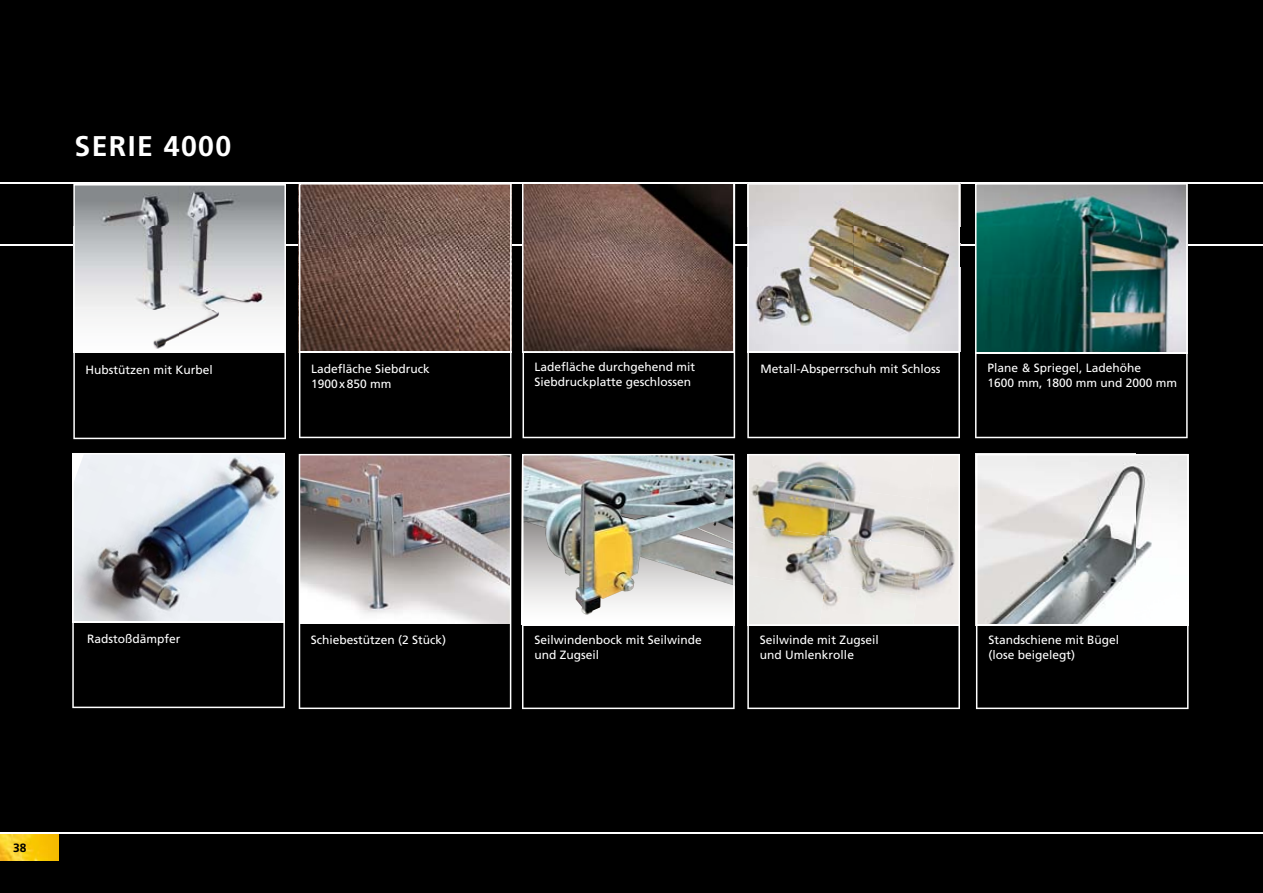
<style>
.page{position:relative;width:1263px;height:893px;background:#000}
.page>*{position:absolute;margin:0;border:0;box-sizing:border-box;transform-origin:0 0}
.t1{font:700 28.5px "Frutiger CE";letter-spacing:.05em;color:#fff}
.t2{font:12px/15px "Frutiger CE";color:#fff}
.t3{font:700 12px "Frutiger CE";color:#000}
</style>
<div class="page">
<img style="left:0;top:833px;width:58px;height:27px">
<hr style="left:0;top:244px;width:1263px;height:1px;background:#fff">
<svg style="left:975px;top:184px;width:213px;height:254px"></svg>
<hr style="left:975px;top:352px;width:213px;height:2px;background:#fff">
<hr style="left:0;top:183px;width:1263px;height:1px;background:#fff">
<svg style="left:72px;top:453px;width:213px;height:255px"></svg>
<hr style="left:72px;top:621px;width:213px;height:2px;background:#fff">
<svg style="left:747px;top:183px;width:213px;height:255px"></svg>
<hr style="left:747px;top:351px;width:213px;height:2px;background:#fff">
<svg style="left:522px;top:353px;width:213px;height:85px"></svg>
<hr style="left:0;top:832px;width:1263px;height:1px;background:#fff">
<svg style="left:299px;top:454px;width:212px;height:255px"></svg>
<img style="left:522px;top:454px;width:213px;height:255px">
<svg style="left:976px;top:454px;width:212px;height:255px"></svg>
<svg style="left:747px;top:454px;width:213px;height:255px"></svg>
<svg style="left:299px;top:184px;width:213px;height:254px"></svg>
<svg style="left:522px;top:182px;width:213px;height:171px;background:#6b524a"></svg>
<svg style="left:73px;top:184px;width:213px;height:255px"></svg>
<h1 class="t1" style="left:74px;top:129px;width:159px">SERIE 4000</h1>
<p class="t2" style="left:85px;top:362px;width:129px">Hubstützen mit Kurbel</p>
<p class="t2" style="left:311px;top:361px;width:120px">Ladefläche Siebdruck<br>1900 x 850 mm</p>
<p class="t2" style="left:534px;top:359px;width:162px">Ladefläche durchgehend mit<br>Siebdruckplatte geschlossen</p>
<p class="t2" style="left:760px;top:361px;width:182px">Metall-Absperrschuh mit Schloss</p>
<p class="t2" style="left:988px;top:360px;width:191px">Plane &amp; Spriegel, Ladehöhe<br>1600 mm, 1800 mm und 2000 mm</p>
<p class="t2" style="left:87px;top:631px;width:95px">Radstoßdämpfer</p>
<p class="t3" style="left:13px;top:840px;width:15px">38</p>
<p class="t2" style="left:311px;top:632px;width:137px">Schiebestützen (2 Stück)</p>
<p class="t2" style="left:535px;top:632px;width:169px">Seilwindenbock mit Seilwinde und Zugseil</p>
<p class="t2" style="left:988px;top:632px;width:132px">Standschiene mit Bügel (lose beigelegt)</p>
<p class="t2" style="left:760px;top:632px;width:120px">Seilwinde mit Zugseil und Umlenkrolle</p>
</div>
